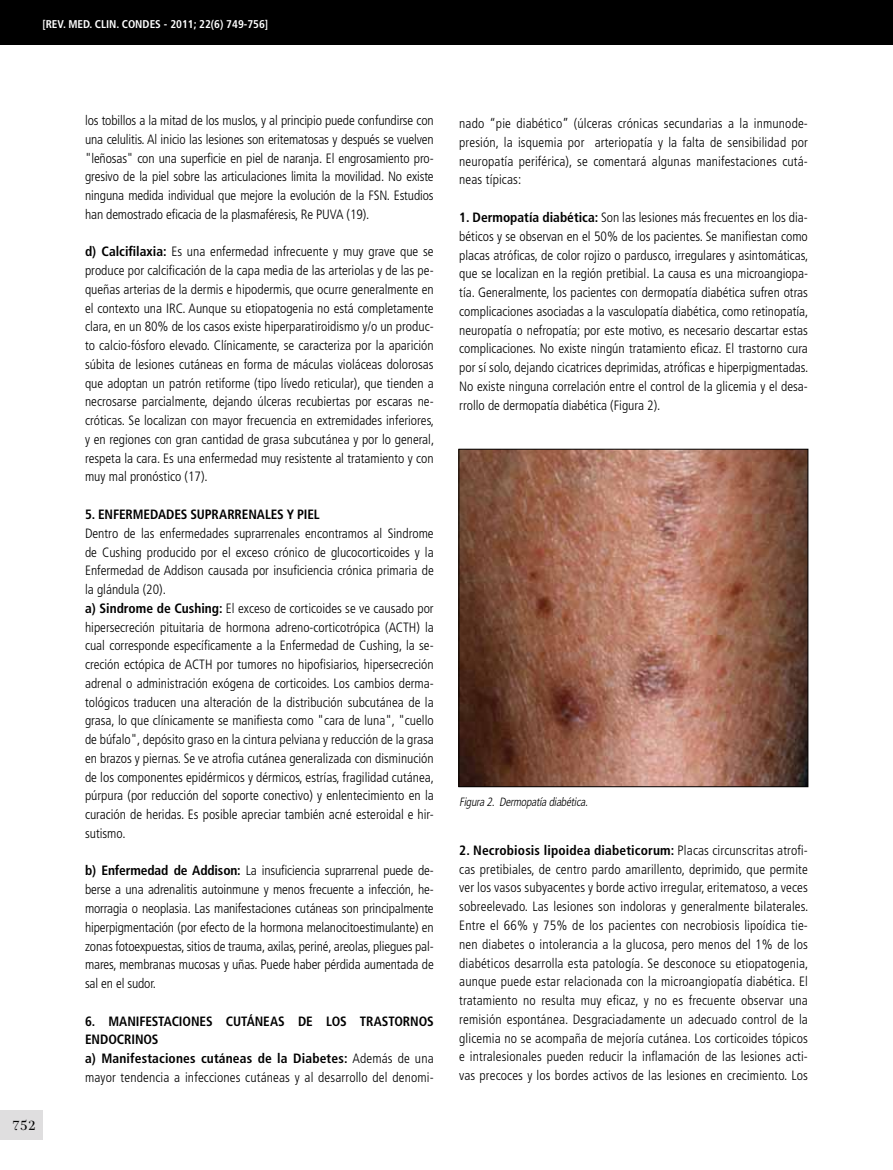
<style>
.page{position:relative;width:893px;height:1170px;background:#fff}
.page>*{position:absolute;margin:0;border:0;box-sizing:border-box;transform-origin:0 0}
.t1{font:19.5px "Filosofia Grand Caps";color:#000;scale:1.1 1}
.t2{font:300 condensed 13.5px/18.8px "Frutiger";color:#000;text-align:justify}
.t3{font:700 condensed 13.5px/18.8px "Frutiger";letter-spacing:-.005em;color:#000}
.t4{font:italic 300 condensed 12px "Frutiger";color:#000}
.t5{font:700 condensed 11.25px "Frutiger";color:#fff}
.s1{font-weight:700}
.s2{font-weight:300}
</style>
<div class="page">
<div style="left:0;top:1110px;width:43px;height:30px;background:#dfdedf"></div>
<img style="left:461px;top:451px;width:345px;height:333px">
<div style="left:459px;top:449px;width:349px;height:337px;border:1px solid #000"></div>
<div style="left:0;top:0;width:893px;height:44px;background:#000"></div>
<p class="t5" style="left:42px;top:17px;width:227px">[REV. MED. CLIN. CONDES - 2011; 22(6) 749-756]</p>
<h1 class="t1" style="left:12px;top:1113px;width:23px">752</h1>
<p class="t2" style="left:85px;top:111px;width:350px">los tobillos a la mitad de los muslos, y al principio puede confundirse con una celulitis. Al inicio las lesiones son eritematosas y después se vuelven "leñosas" con una superficie en piel de naranja. El engrosamiento pro&shy;gresivo de la piel sobre las articulaciones limita la movilidad. No existe ninguna medida individual que mejore la evolución de la FSN. Estudios han demostrado eficacia de la plasmaféresis, Re PUVA (19).</p>
<p class="t2" style="left:85px;top:242px;width:351px"><span class="s1">d) Calcifilaxia:</span> Es una enfermedad infrecuente y muy grave que se produce por calcificación de la capa media de las arteriolas y de las pe&shy;queñas arterias de la dermis e hipodermis, que ocurre generalmente en el contexto una IRC. Aunque su etiopatogenia no está completamente clara, en un 80% de los casos existe hiperparatiroidismo y/o un produc&shy;to calcio-fósforo elevado. Clínicamente, se caracteriza por la aparición súbita de lesiones cutáneas en forma de máculas violáceas dolorosas que adoptan un patrón retiforme (tipo lívedo reticular), que tienden a necrosarse parcialmente, dejando úlceras recubiertas por escaras ne&shy;cróticas. Se localizan con mayor frecuencia en extremidades inferiores, y en regiones con gran cantidad de grasa subcutánea y por lo general, respeta la cara. Es una enfermedad muy resistente al tratamiento y con muy mal pronóstico (17).</p>
<p class="t3" style="left:85px;top:505px;width:236px">5. ENFERMEDADES SUPRARRENALES Y PIEL</p>
<p class="t2" style="left:85px;top:524px;width:351px;text-align:left">Dentro de las enfermedades suprarrenales encontramos al Sindrome de Cushing producido por el exceso crónico de glucocorticoides y la Enfermedad de Addison causada por insuficiencia crónica primaria de la glándula (20).<br><span class="s1">a) Sindrome de Cushing:</span> El exceso de corticoides se ve causado por hipersecreción pituitaria de hormona adreno-corticotrópica (ACTH) la cual corresponde específicamente a la Enfermedad de Cushing, la se&shy;creción ectópica de ACTH por tumores no hipofisiarios, hipersecreción adrenal o administración exógena de corticoides. Los cambios derma&shy;tológicos traducen una alteración de la distribución subcutánea de la grasa, lo que clínicamente se manifiesta como "cara de luna", "cuello de búfalo", depósito graso en la cintura pelviana y reducción de la grasa en brazos y piernas. Se ve atrofia cutánea generalizada con disminución de los componentes epidérmicos y dérmicos, estrías, fragilidad cutánea, púrpura (por reducción del soporte conectivo) y enlentecimiento en la curación de heridas. Es posible apreciar también acné esteroidal e hir&shy;sutismo.</p>
<p class="t2" style="left:85px;top:861px;width:350px"><span class="s1">b) Enfermedad de Addison:</span> La insuficiencia suprarrenal puede de&shy;berse a una adrenalitis autoinmune y menos frecuente a infección, he&shy;morragia o neoplasia. Las manifestaciones cutáneas son principalmente hiperpigmentación (por efecto de la hormona melanocitoestimulante) en zonas fotoexpuestas, sitios de trauma, axilas, periné, areolas, pliegues pal&shy;mares, membranas mucosas y uñas. Puede haber pérdida aumentada de sal en el sudor.</p>
<p class="t3" style="left:85px;top:1011px;width:350px">6. MANIFESTACIONES CUTÁNEAS DE LOS TRASTORNOS ENDOCRINOS<br>a) Manifestaciones cutáneas de la Diabetes: <span class="s2">Además de una mayor tendencia a infecciones cutáneas y al desarrollo del denomi-</span></p>
<p class="t2" style="left:459px;top:114px;width:350px">nado “pie diabético” (úlceras crónicas secundarias a la inmunode&shy;presión, la isquemia por arteriopatía y la falta de sensibilidad por neuropatía periférica), se comentará algunas manifestaciones cutá&shy;neas típicas:</p>
<p class="t2" style="left:459px;top:208px;width:351px"><span class="s1">1. Dermopatía diabética:</span> Son las lesiones más frecuentes en los dia&shy;béticos y se observan en el 50% de los pacientes. Se manifiestan como placas atróficas, de color rojizo o pardusco, irregulares y asintomáticas, que se localizan en la región pretibial. La causa es una microangiopa&shy;tía. Generalmente, los pacientes con dermopatía diabética sufren otras complicaciones asociadas a la vasculopatía diabética, como retinopatía, neuropatía o nefropatía; por este motivo, es necesario descartar estas complicaciones. No existe ningún tratamiento eficaz. El trastorno cura por sí solo, dejando cicatrices deprimidas, atróficas e hiperpigmentadas.<br>No existe ninguna correlación entre el control de la glicemia y el desa&shy;rrollo de dermopatía diabética (Figura 2).</p>
<p class="t4" style="left:459px;top:795px;width:133px">Figura2. Dermopatíadiabética.</p>
<p class="t2" style="left:459px;top:841px;width:351px"><span class="s1">2. Necrobiosis lipoidea diabeticorum:</span> Placas circunscritas atrofi&shy;cas pretibiales, de centro pardo amarillento, deprimido, que permite ver los vasos subyacentes y borde activo irregular, eritematoso, a veces sobreelevado. Las lesiones son indoloras y generalmente bilaterales.<br>Entre el 66% y 75% de los pacientes con necrobiosis lipoídica tie&shy;nen diabetes o intolerancia a la glucosa, pero menos del 1% de los diabéticos desarrolla esta patología. Se desconoce su etiopatogenia, aunque puede estar relacionada con la microangiopatía diabética. El tratamiento no resulta muy eficaz, y no es frecuente observar una remisión espontánea. Desgraciadamente un adecuado control de la glicemia no se acompaña de mejoría cutánea. Los corticoides tópicos e intralesionales pueden reducir la inflamación de las lesiones acti&shy;vas precoces y los bordes activos de las lesiones en crecimiento. Los</p>
</div>
